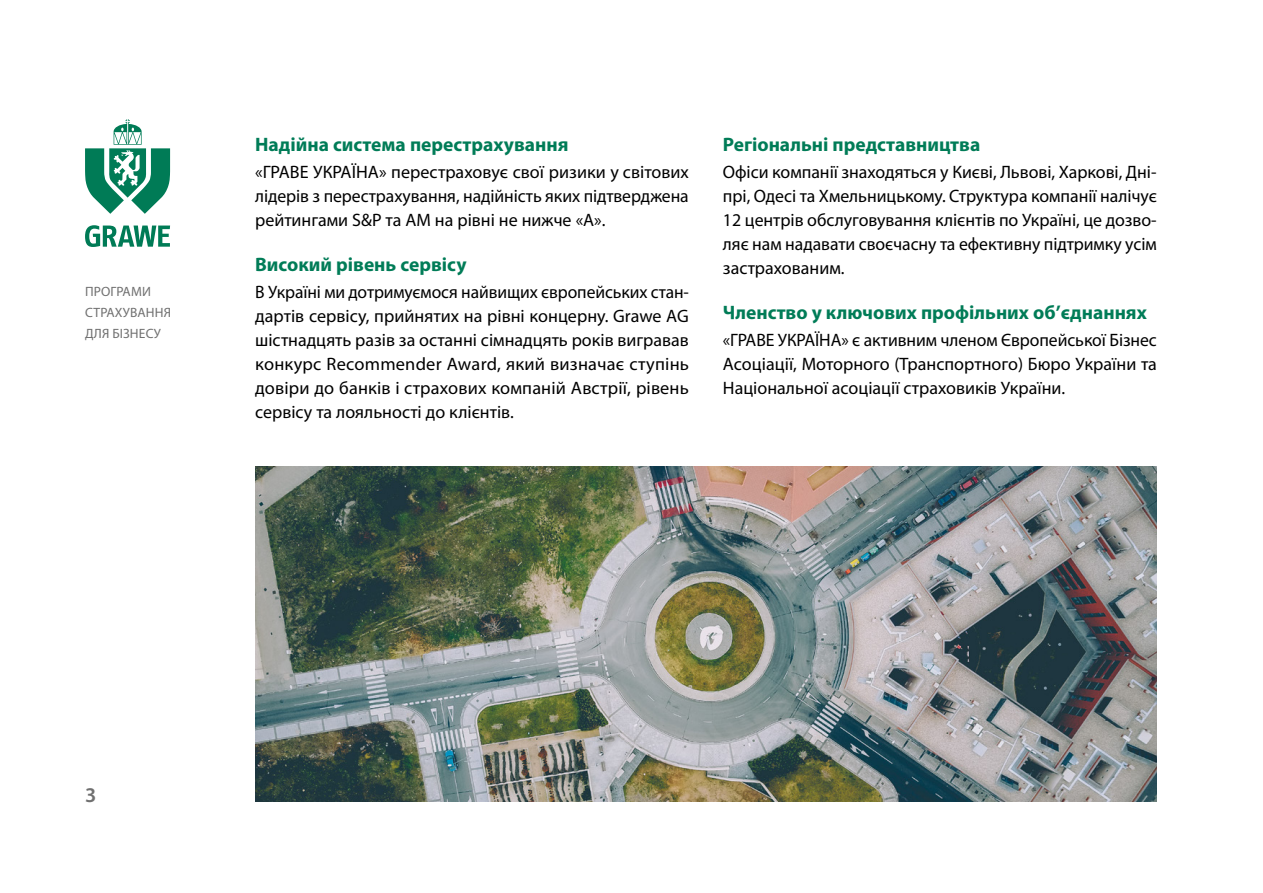
<style>
.page{position:relative;width:1263px;height:893px;background:#fff}
.page>*{position:absolute;margin:0;border:0;box-sizing:border-box;transform-origin:0 0}
.t1{font:600 21px "Myriad Pro";color:#707070}
.t2{font:700 19.5px "Myriad Pro";color:#007c57}
.t3{font:18px/24px "Myriad Pro";color:#000;text-align:justify}
.t4{font:13.5px/21px "Myriad Pro";letter-spacing:.01em;color:#707070}
</style>
<div class="page">
<svg style="left:85px;top:119px;width:85px;height:95px"></svg>
<svg style="left:85px;top:225px;width:85px;height:22px"></svg>
<img style="left:255px;top:467px;width:902px;height:335px">
<p class="t4" style="left:85px;top:281px;width:88px">ПРОГРАМИ<br>СТРАХУВАННЯ<br>ДЛЯ БІЗНЕСУ</p>
<p class="t2" style="left:255px;top:132px;width:315px">Надійна система перестрахування</p>
<p class="t3" style="left:255px;top:160px;width:435px">«ГРАВЕ УКРАЇНА» перестраховує свої ризики у світових лідерів з перестрахування, надійність яких підтверджена рейтингами S&amp;P та АМ на рівні не нижче «А».</p>
<p class="t2" style="left:255px;top:252px;width:213px">Високий рівень сервісу</p>
<p class="t3" style="left:255px;top:280px;width:435px">В Україні ми дотримуємося найвищих європейських стан&shy;дартів сервісу, прийнятих на рівні концерну. Grawe AG шістнадцять разів за останні сімнадцять років вигравав конкурс Recommender Award, який визначає ступінь довіри до банків і страхових компаній Австрії, рівень сервісу та лояльності до клієнтів.</p>
<p class="t2" style="left:723px;top:132px;width:259px">Регіональні представництва</p>
<p class="t3" style="left:723px;top:160px;width:435px">Офіси компанії знаходяться у Києві, Львові, Харкові, Дні&shy;прі, Одесі та Хмельницькому. Структура компанії налічує 12 центрів обслуговування клієнтів по Україні, це дозво&shy;ляє нам надавати своєчасну та ефективну підтримку усім застрахованим.</p>
<p class="t2" style="left:723px;top:300px;width:425px">Членство у ключових профільних об’єднаннях</p>
<p class="t3" style="left:723px;top:328px;width:435px">«ГРАВЕ УКРАЇНА» є активним членом Європейської Бізнес Асоціації, Моторного (Транспортного) Бюро України та Національної асоціації страховиків України.</p>
<p class="t1" style="left:85px;top:782px;width:13px">3</p>
</div>
